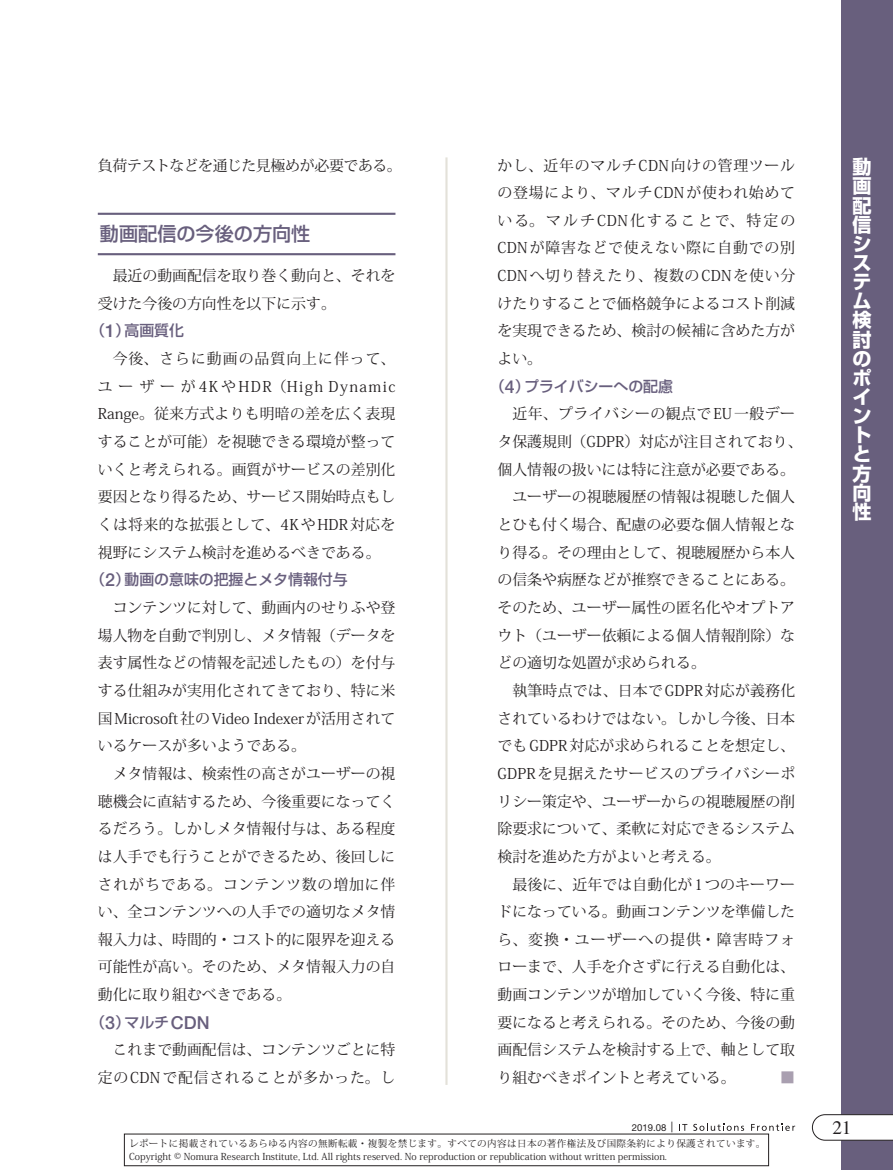
<style>
.page{position:relative;width:893px;height:1170px;background:#fff}
.page>*{position:absolute;margin:0;border:0;box-sizing:border-box;transform-origin:0 0}
.t1{font:700 19.2px/19.2px "Shin Go Pro";color:#fff;text-align:justify}
.t2{font:500 19.2px "Shin Go Pro";color:#685f7d}
.t3{font:19.2px "Times LT Std";color:#231f20}
.t4{font:14.85px/27.6px "Koz Min Pro";color:#231f20;text-align:justify}
.t5{font:500 14.85px "Shin Go Pro";color:#685f7d}
.t6{font:14.85px "Koz Min Pro";letter-spacing:-.025em;color:#231f20}
.t7{font:14.85px "Koz Min Pro";letter-spacing:.02em;color:#231f20}
.t8{font:14.85px "Koz Min Pro";letter-spacing:.035em;color:#231f20}
.t9{font:14.85px "Koz Min Pro";letter-spacing:.065em;color:#231f20}
.t10{font:14.85px "Koz Min Pro";color:#a99fb0}
.t11{font:9.6px/12.8px "Koz Min Pro";color:#231f20}
.t12{font:9.6px "Helvetica Neue LT Std";color:#231f20}
.s1{font-family:"Helvetica Neue LT Std";font-size:17.85px}
.s2{font-size:10.65px}
</style>
<div class="page">
<div style="left:842px;top:0;width:51px;height:1169px;background:#685f7d"></div>
<hr style="left:445px;top:157px;width:3px;height:927px;background:#e3e1d9">
<svg style="left:812px;top:1114px;width:81px;height:26px"></svg>
<svg style="left:679px;top:1124px;width:8px;height:6px"></svg>
<svg style="left:693px;top:1123px;width:51px;height:7px"></svg>
<svg style="left:751px;top:1123px;width:44px;height:7px"></svg>
<hr style="left:98px;top:213px;width:297px;height:2px;background:#685f7d">
<hr style="left:98px;top:253px;width:297px;height:2px;background:#685f7d">
<p class="t6" style="left:98px;top:154px;width:305px">負荷テストなどを通じた見極めが必要である。</p>
<p class="t2" style="left:100px;top:218px;width:212px">動画配信の今後の方向性</p>
<p class="t4" style="left:98px;top:261px;width:299px;text-indent:15px">最近の動画配信を取り巻く動向と、それを受けた今後の方向性を以下に示す。</p>
<p class="t5" style="left:90px;top:318px;width:95px">（<span class="s1">1</span>）高画質化</p>
<p class="t4" style="left:98px;top:344px;width:299px;text-indent:15px">今後、さらに動画の品質向上に伴って、ユーザーが4KやHDR（High Dynamic Range。従来方式よりも明暗の差を広く表現することが可能）を視聴できる環境が整っていくと考えられる。画質がサービスの差別化要因となり得るため、サービス開始時点もしくは将来的な拡張として、4KやHDR対応を視野にシステム検討を進めるべきである。</p>
<p class="t5" style="left:90px;top:567px;width:259px">（<span class="s1">2</span>）動画の意味の把握とメタ情報付与</p>
<p class="t4" style="left:98px;top:593px;width:299px;text-indent:15px">コンテンツに対して、動画内のせりふや登場人物を自動で判別し、メタ情報（データを表す属性などの情報を記述したもの）を付与する仕組みが実用化されてきており、特に米国Microsoft社のVideo Indexerが活用されているケースが多いようである。</p>
<p class="t4" style="left:98px;top:759px;width:299px;text-indent:15px">メタ情報は、検索性の高さがユーザーの視聴機会に直結するため、今後重要になってくるだろう。しかしメタ情報付与は、ある程度は人手でも行うことができるため、後回しにされがちである。コンテンツ数の増加に伴い、全コンテンツへの人手での適切なメタ情報入力は、時間的・コスト的に限界を迎える可能性が高い。そのため、メタ情報入力の自動化に取り組むべきである。</p>
<p class="t5" style="left:90px;top:1009px;width:121px">（<span class="s1">3</span>）マルチ<span class="s1">CDN</span></p>
<p class="t4" style="left:98px;top:1035px;width:299px;text-align:right">これまで動画配信は、コンテンツごとに特定のCDNで配信されることが多かった。し</p>
<p class="t4" style="left:497px;top:151px;width:299px">かし、近年のマルチCDN向けの管理ツールの登場により、マルチCDNが使われ始めている。マルチCDN化することで、特定のCDNが障害などで使えない際に自動での別CDNへ切り替えたり、複数のCDNを使い分けたりすることで価格競争によるコスト削減を実現できるため、検討の候補に含めた方がよい。</p>
<p class="t5" style="left:490px;top:374px;width:184px">（<span class="s1">4</span>）プライバシーへの配慮</p>
<p class="t8" style="left:512px;top:403px;width:284px">近年、プライバシーの観点でEU一般デー</p>
<p class="t4" style="left:497px;top:427px;width:307px">タ保護規則（GDPR）対応が注目されており、</p>
<p class="t4" style="left:497px;top:455px;width:299px">個人情報の扱いには特に注意が必要である。</p>
<p class="t4" style="left:512px;top:482px;width:284px">ユーザーの視聴履歴の情報は視聴した個人</p>
<p class="t4" style="left:497px;top:510px;width:299px">とひも付く場合、配慮の必要な個人情報とな</p>
<p class="t4" style="left:497px;top:538px;width:299px">り得る。その理由として、視聴履歴から本人</p>
<p class="t4" style="left:497px;top:565px;width:299px">の信条や病歴などが推察できることにある。</p>
<p class="t4" style="left:497px;top:593px;width:299px">そのため、ユーザー属性の匿名化やオプトア</p>
<p class="t4" style="left:497px;top:620px;width:299px">ウト（ユーザー依頼による個人情報削除）な</p>
<p class="t4" style="left:497px;top:648px;width:210px">どの適切な処置が求められる。</p>
<p class="t4" style="left:512px;top:676px;width:284px">執筆時点では、日本でGDPR対応が義務化</p>
<p class="t4" style="left:497px;top:703px;width:299px">されているわけではない。しかし今後、日本</p>
<p class="t4" style="left:497px;top:731px;width:299px">でもGDPR対応が求められることを想定し、</p>
<p class="t7" style="left:497px;top:762px;width:299px">GDPRを見据えたサービスのプライバシーポ</p>
<p class="t4" style="left:497px;top:786px;width:299px">リシー策定や、ユーザーからの視聴履歴の削</p>
<p class="t4" style="left:497px;top:814px;width:299px">除要求について、柔軟に対応できるシステム</p>
<p class="t4" style="left:497px;top:842px;width:225px">検討を進めた方がよいと考える。</p>
<p class="t4" style="left:512px;top:869px;width:284px">最後に、近年では自動化が1つのキーワー</p>
<p class="t4" style="left:497px;top:897px;width:299px">ドになっている。動画コンテンツを準備した</p>
<p class="t9" style="left:497px;top:928px;width:299px">ら、変換・ユーザーへの提供・障害時フォ</p>
<p class="t4" style="left:497px;top:952px;width:299px">ローまで、人手を介さずに行える自動化は、</p>
<p class="t4" style="left:497px;top:980px;width:299px">動画コンテンツが増加していく今後、特に重</p>
<p class="t4" style="left:497px;top:1007px;width:299px">要になると考えられる。そのため、今後の動</p>
<p class="t4" style="left:497px;top:1035px;width:299px">画配信システムを検討する上で、軸として取</p>
<p class="t4" style="left:497px;top:1063px;width:240px">り組むべきポイントと考えている。</p>
<p class="t10" style="left:780px;top:1066px;width:16px">■</p>
<p class="t1" style="left:853px;top:155px;width:21px">動画配信システム検討のポイントと方向性</p>
<p class="t12" style="left:632px;top:1121px;width:43px">2019.08 <span class="s2">|</span></p>
<p class="t3" style="left:832px;top:1116px;width:21px">21</p>
<p class="t11" style="left:129px;top:1136px;width:638px">レポートに掲載されているあらゆる内容の無断転載・複製を禁じます。すべての内容は日本の著作権法及び国際条約により保護されています。<br>Copyright © Nomura Research Institute, Ltd. All rights reserved. No reproduction or republication without written permission.</p>
</div>
